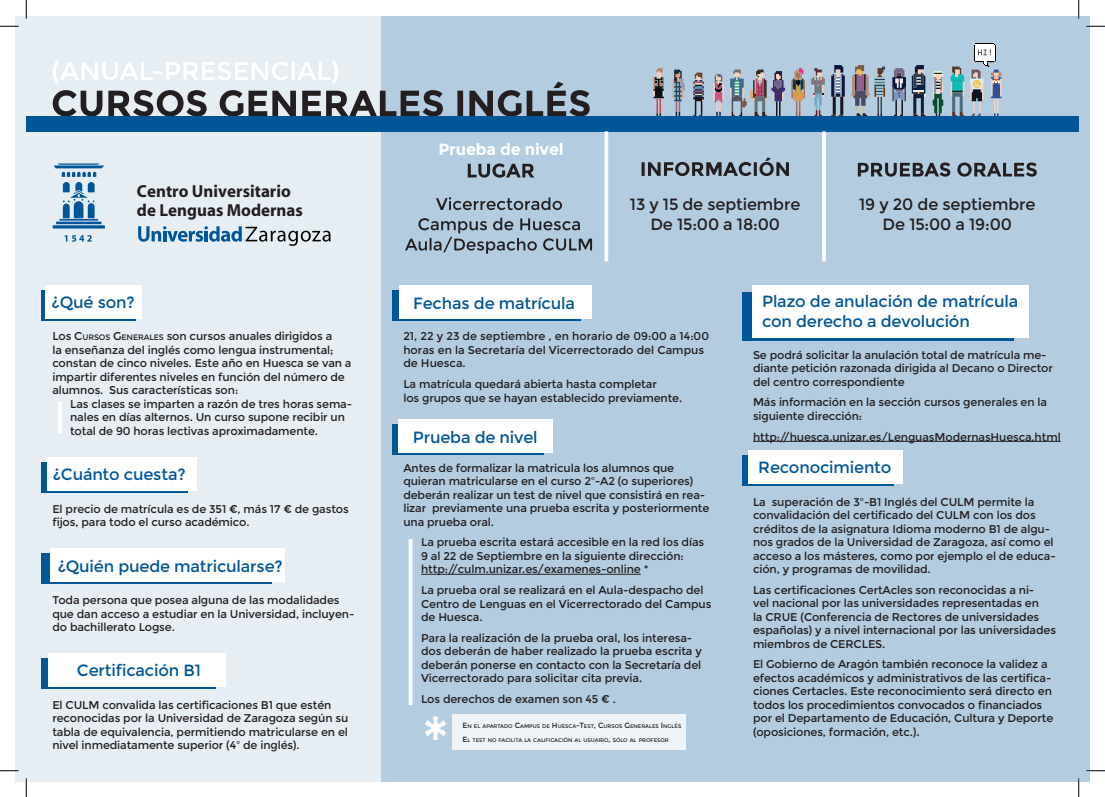
<style>
.page{position:relative;width:1105px;height:797px;background:#fff}
.page>*{position:absolute;margin:0;border:0;box-sizing:border-box;transform-origin:0 0}
.t1{font:700 17.38px/18.6px "Myriad";color:#231f20}
.t2{font:16.25px/19.5px "Montserrat";letter-spacing:-.01em;color:#015698}
.t3{font:16.25px "Montserrat";letter-spacing:-.01em;color:#231f20}
.t4{font:700 16.25px "Montserrat";letter-spacing:-.01em;color:#fff}
.t5{font:11.25px/13.5px "Montserrat";letter-spacing:-.01em;color:#231f20}
.t6{font:5.62px "Century Gothic";color:#231f20}
.t7{font:5.25px "Montserrat";color:#231f20}
.s1{font-style:inherit}
.s2{font-size:7.88px}
.s3{font-size:7.5px}
</style>
<div class="page">
<div style="left:381px;top:16px;width:708px;height:765px;background:#b3cce0"></div>
<div style="left:16px;top:16px;width:365px;height:765px;background:#e6eef4"></div>
<svg style="left:53px;top:61px;width:537px;height:55px"></svg>
<svg style="left:933px;top:71px;width:10px;height:45px"></svg>
<svg style="left:912px;top:65px;width:13px;height:51px"></svg>
<svg style="left:951px;top:67px;width:13px;height:49px"></svg>
<svg style="left:892px;top:68px;width:14px;height:48px"></svg>
<svg style="left:653px;top:68px;width:11px;height:48px"></svg>
<svg style="left:730px;top:70px;width:55px;height:46px"></svg>
<svg style="left:673px;top:70px;width:12px;height:46px"></svg>
<svg style="left:811px;top:68px;width:14px;height:48px"></svg>
<svg style="left:831px;top:65px;width:54px;height:51px"></svg>
<svg style="left:791px;top:68px;width:14px;height:48px"></svg>
<svg style="left:693px;top:73px;width:11px;height:43px"></svg>
<svg style="left:713px;top:74px;width:11px;height:42px"></svg>
<div style="left:26px;top:116px;width:1053px;height:15px;background:#015698"></div>
<svg style="left:41px;top:290px;width:95px;height:30px"></svg>
<div style="left:45px;top:285px;width:96px;height:33px;background:#fff"></div>
<hr style="left:58px;top:401px;width:4px;height:32px;background:#fff">
<svg style="left:41px;top:462px;width:147px;height:31px"></svg>
<div style="left:47px;top:457px;width:150px;height:33px;background:#fff"></div>
<div style="left:41px;top:553px;width:231px;height:31px;background:#015698"></div>
<div style="left:51px;top:548px;width:234px;height:34px;background:#fff"></div>
<svg style="left:41px;top:658px;width:175px;height:30px"></svg>
<div style="left:48px;top:653px;width:178px;height:33px;background:#fff"></div>
<svg style="left:742px;top:455px;width:151px;height:30px"></svg>
<div style="left:748px;top:450px;width:154px;height:33px;background:#fff"></div>
<hr style="left:421px;top:574px;width:220px;height:1px;background:#231f20">
<div style="left:392px;top:424px;width:152px;height:31px;background:#015698"></div>
<div style="left:398px;top:419px;width:154px;height:34px;background:#fff"></div>
<div style="left:452px;top:714px;width:233px;height:35px;background:#eff4f8"></div>
<svg style="left:425px;top:716px;width:21px;height:24px"></svg>
<hr style="left:409px;top:539px;width:3px;height:166px;background:#fff">
<svg style="left:392px;top:290px;width:189px;height:30px"></svg>
<div style="left:400px;top:285px;width:192px;height:33px;background:#fff"></div>
<hr style="left:753px;top:441px;width:308px;height:1px;background:#231f20">
<svg style="left:742px;top:293px;width:271px;height:48px;background:#3276ac"></svg>
<div style="left:753px;top:285px;width:276px;height:52px;background:#fff"></div>
<svg style="left:468px;top:163px;width:66px;height:15px"></svg>
<svg style="left:642px;top:157px;width:147px;height:19px"></svg>
<svg style="left:858px;top:162px;width:179px;height:15px"></svg>
<svg style="left:604px;top:131px;width:4px;height:130px"></svg>
<hr style="left:822px;top:131px;width:4px;height:130px;background:#f5f8fb">
<svg style="left:64px;top:235px;width:28px;height:7px"></svg>
<svg style="left:53px;top:163px;width:52px;height:65px"></svg>
<svg style="left:138px;top:226px;width:193px;height:20px"></svg>
<svg style="left:970px;top:43px;width:31px;height:73px"></svg>
<svg style="left:405px;top:218px;width:187px;height:36px"></svg>
<svg style="left:436px;top:197px;width:126px;height:13px"></svg>
<svg style="left:0;top:25px;width:19px;height:2px"></svg>
<svg style="left:1086px;top:25px;width:19px;height:2px"></svg>
<svg style="left:0;top:770px;width:19px;height:1px"></svg>
<svg style="left:1086px;top:770px;width:19px;height:1px"></svg>
<svg style="left:25px;top:0;width:2px;height:19px"></svg>
<svg style="left:25px;top:778px;width:2px;height:19px"></svg>
<svg style="left:1078px;top:0;width:1px;height:19px"></svg>
<svg style="left:1078px;top:778px;width:1px;height:19px"></svg>
<h1 class="t1" style="left:137px;top:182px;width:168px">Centro Universitario de Lenguas Modernas</h1>
<p class="t2" style="left:52px;top:292px;width:85px">¿Qué son?</p>
<p class="t5" style="left:52px;top:330px;width:301px">Los <span class="s1">C</span><span class="s2">URSOS</span> <span class="s1">G</span><span class="s2">ENERALES</span> son cursos anuales dirigidos a<br>la enseñanza del inglés como lengua instrumental; constan de cinco niveles. Este año en Huesca se van a impartir diferentes niveles en función del número de alumnos. Sus características son:</p>
<p class="t5" style="left:70px;top:397px;width:284px">Las clases se imparten a razón de tres horas sema&shy;nales en días alternos. Un curso supone recibir un total de 90 horas lectivas aproximadamente.</p>
<p class="t2" style="left:53px;top:465px;width:134px">¿Cuánto cuesta?</p>
<p class="t5" style="left:52px;top:502px;width:298px">El precio de matrícula es de 351 €, más 17 € de gastos fijos, para todo el curso académico.</p>
<p class="t2" style="left:58px;top:556px;width:227px">¿Quién puede matricularse?</p>
<p class="t5" style="left:52px;top:593px;width:303px">Toda persona que posea alguna de las modalidades que dan acceso a estudiar en la Universidad, incluyen&shy;do bachillerato Logse.</p>
<p class="t2" style="left:77px;top:661px;width:126px">Certificación B1</p>
<p class="t5" style="left:52px;top:698px;width:297px">El CULM convalida las certificaciones B1 que estén reconocidas por la Universidad de Zaragoza según su tabla de equivalencia, permitiendo matricularse en el nivel inmediatamente superior (4º de inglés).</p>
<p class="t4" style="left:438px;top:140px;width:127px">Prueba de nivel</p>
<p class="t2" style="left:413px;top:293px;width:163px">Fechas de matrícula</p>
<p class="t6" style="left:835px;top:71px;width:3px">-</p>
<p class="t3" style="left:630px;top:195px;width:172px">13 y 15 de septiembre</p>
<p class="t3" style="left:650px;top:215px;width:131px">De 15:00 a 18:00</p>
<p class="t3" style="left:859px;top:195px;width:178px">19 y 20 de septiembre</p>
<p class="t3" style="left:883px;top:215px;width:131px">De 15:00 a 19:00</p>
<p class="t2" style="left:762px;top:292px;width:258px">Plazo de anulación de matrícula con derecho a devolución</p>
<p class="t5" style="left:403px;top:330px;width:307px">21, 22 y 23 de septiembre , en horario de 09:00 a 14:00 horas en la Secretaría del Vicerrectorado del Campus de Huesca.</p>
<p class="t5" style="left:403px;top:377px;width:280px">La matrícula quedará abierta hasta completar<br>los grupos que se hayan establecido previamente.</p>
<p class="t2" style="left:413px;top:427px;width:126px">Prueba de nivel</p>
<p class="t5" style="left:753px;top:348px;width:301px">Se podrá solicitar la anulación total de matrícula me&shy;diante petición razonada dirigida al Decano o Director del centro correspondiente</p>
<p class="t5" style="left:753px;top:396px;width:296px">Más información en la sección cursos generales en la siguiente dirección:</p>
<p class="t5" style="left:753px;top:430px;width:309px">http://huesca.unizar.es/LenguasModernasHuesca.html</p>
<p class="t5" style="left:403px;top:461px;width:272px">Antes de formalizar la matricula los alumnos que</p>
<p class="t2" style="left:758px;top:458px;width:135px">Reconocimiento</p>
<p class="t5" style="left:403px;top:474px;width:307px">quieran matricularse en el curso 2º-A2 (o superiores) deberán realizar un test de nivel que consistirá en rea&shy;lizar previamente una prueba escrita y posteriormente una prueba oral.</p>
<p class="t5" style="left:421px;top:536px;width:285px">La prueba escrita estará accesible en la red los días<br>9 al 22 de Septiembre en la siguiente dirección: http://culm.unizar.es/examenes-online *</p>
<p class="t5" style="left:421px;top:583px;width:292px">La prueba oral se realizará en el Aula-despacho del<br>Centro de Lenguas en el Vicerrectorado del Campus de Huesca.</p>
<p class="t5" style="left:421px;top:631px;width:282px">Para la realización de la prueba oral, los interesa&shy;dos deberán de haber realizado la prueba escrita y deberán ponerse en contacto con la Secretaría del Vicerrectorado para solicitar cita previa.</p>
<p class="t5" style="left:421px;top:692px;width:196px">Los derechos de examen son 45 € .</p>
<p class="t5" style="left:753px;top:495px;width:304px">La superación de 3º-B1 Inglés del CULM permite la convalidación del certificado del CULM con los dos créditos de la asignatura Idioma moderno B1 de algu&shy;nos grados de la Universidad de Zaragoza, así como el acceso a los másteres, como por ejemplo el de educa&shy;ción, y programas de movilidad.</p>
<p class="t5" style="left:753px;top:583px;width:305px">Las certificaciones CertAcles son reconocidas a ni-<br>vel nacional por las universidades representadas en<br>la CRUE (Conferencia de Rectores de universidades españolas) y a nivel internacional por las universidades miembros de CERCLES.</p>
<p class="t5" style="left:753px;top:657px;width:302px">El Gobierno de Aragón también reconoce la validez a efectos académicos y administrativos de las certifica&shy;ciones Certacles. Este reconocimiento será directo en todos los procedimientos convocados o financiados por el Departamento de Educación, Cultura y Deporte (oposiciones, formación, etc.).</p>
<p class="t7" style="left:463px;top:723px;width:220px"><span class="s3">E</span>N EL APARTADO <span class="s3">C</span>AMPUS DE <span class="s3">H</span> UESCA<span class="s3">-T</span>EST<span class="s3">, C</span>URSOS <span class="s3">G</span> ENERALES <span class="s3">I</span> NGLÉS</p>
<p class="t7" style="left:463px;top:737px;width:207px"><span class="s3">E</span>L TEST NO FACILITA LA CALIFICACIÓN AL USUARIO<span class="s3">,</span> SÓLO AL PROFESOR</p>
</div>
